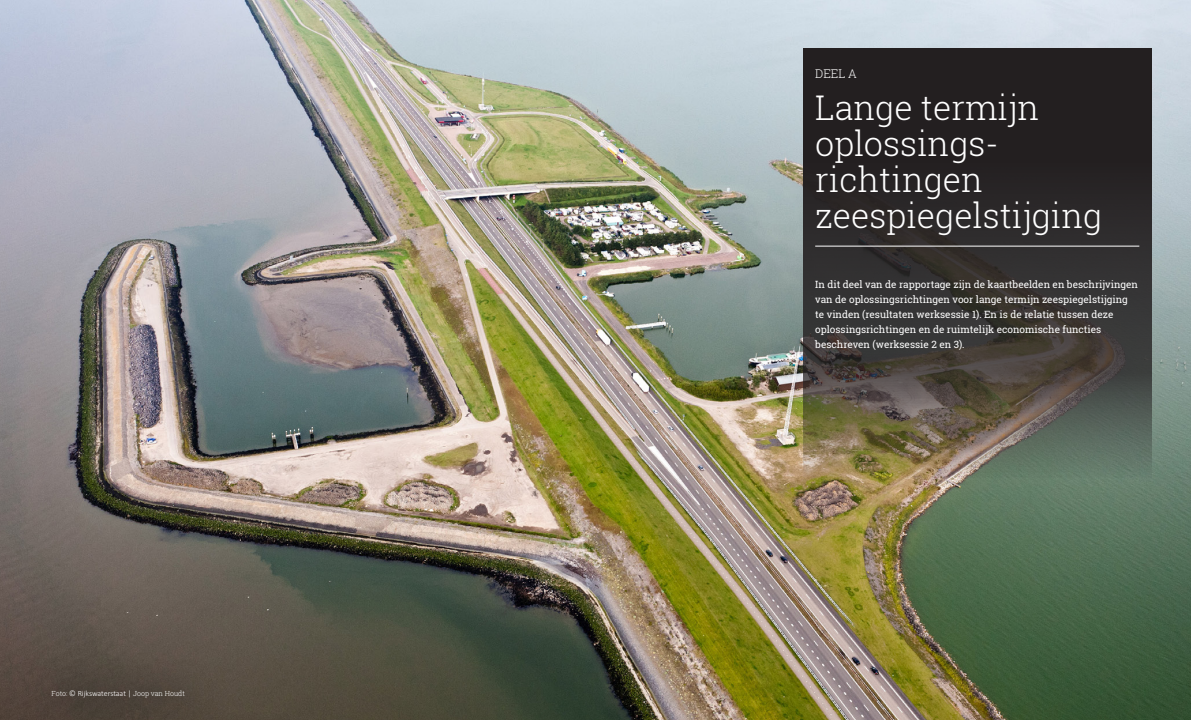
<style>
.page{position:relative;width:1191px;height:720px;background:#fff}
.page>*{position:absolute;margin:0;border:0;box-sizing:border-box;transform-origin:0 0}
.t1{font:300 34px/36px "Roboto Slab";color:#fff}
.t2{font:300 12px "Roboto Slab";color:#fff}
.t3{font:10px/15px "Roboto Slab";color:#fff}
.t4{font:300 7px "Roboto Slab";color:#fff}
.s1{font-family:"Calibri";font-size:8px}
</style>
<div class="page">
<img style="left:0;top:0;width:1191px;height:720px">
<svg style="left:803px;top:48px;width:348px;height:430px;background:#3b3833"></svg>
<hr style="left:815px;top:246px;width:324px;height:1px;background:#fff">
<div style="left:21px;top:658px;width:194px;height:62px;background:#50453c"></div>
<p class="t4" style="left:52px;top:689px;width:135px">Foto: <span class="s1">© Rijkswaterstaat |</span> Joop van Houdt</p>
<p class="t2" style="left:815px;top:65px;width:43px">DEEL A</p>
<h1 class="t1" style="left:815px;top:89px;width:289px">Lange termijn oplossings&shy;richtingen zeespiegelstijging</h1>
<p class="t3" style="left:815px;top:277px;width:324px">In dit deel van de rapportage zijn de kaartbeelden en beschrijvingen van de oplossingsrichtingen voor lange termijn zeespiegelstijging te vinden (resultaten werksessie 1). En is de relatie tussen deze oplossingsrichtingen en de ruimtelijk economische functies beschreven (werksessie 2 en 3).</p>
</div>
